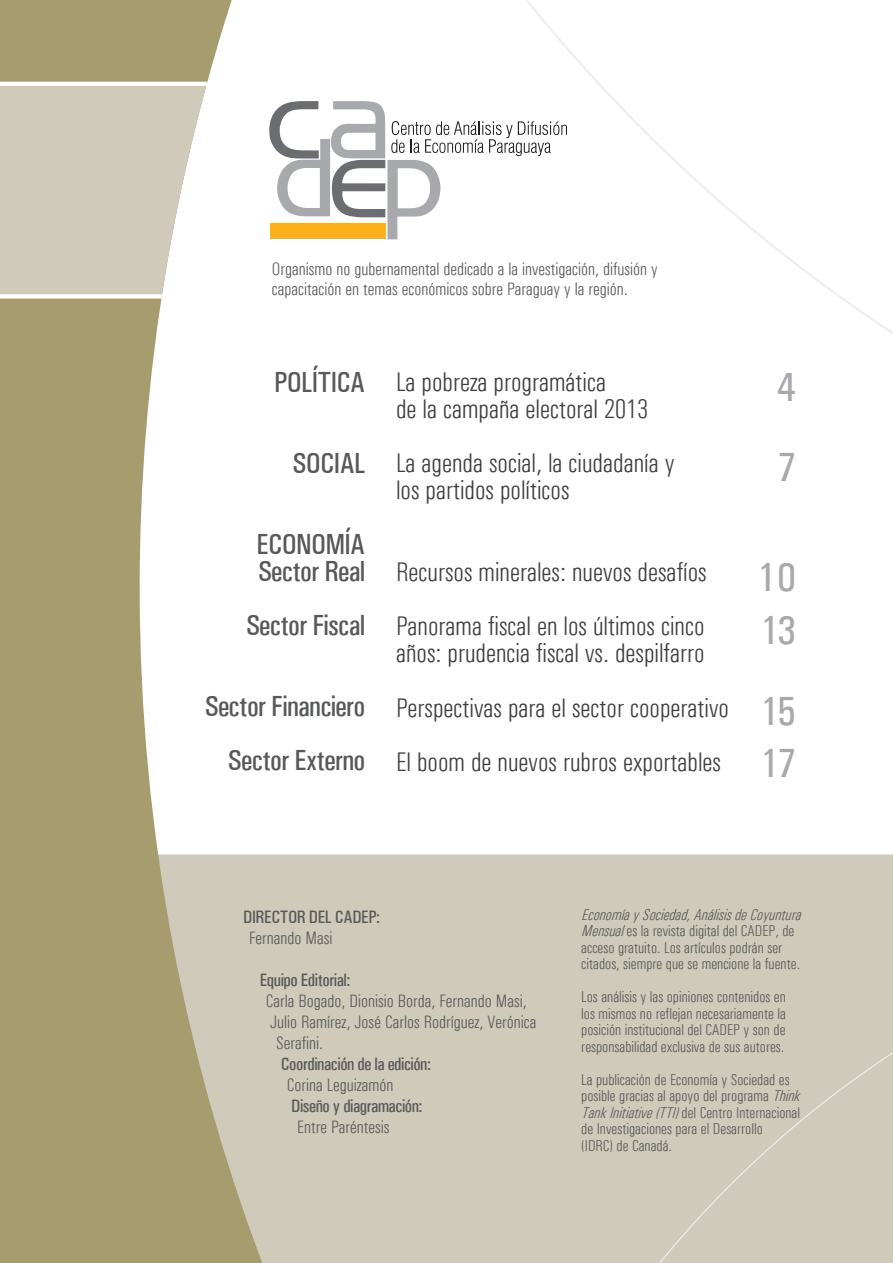
<style>
.page{position:relative;width:893px;height:1263px;background:#fff}
.page>*{position:absolute;margin:0;border:0;box-sizing:border-box;transform-origin:0 0}
.t1{font:40.8px/80.1px "Univers Condensed";letter-spacing:-.05em;color:#a8a9ad}
.t2{font:29.25px/27px "Univers Condensed";letter-spacing:-.025em;color:#57585a}
.t3{font:300 condensed 27px/54.3px "Univers";color:#3e3e3f}
.t4{font:300 condensed 18px/19.5px "Univers";color:#57585a}
.t5{font:18px "Univers Condensed";letter-spacing:-.025em;color:#57585a}
.t6{font:300 condensed 15.75px/16.5px "Univers";color:#57585a}
.s1{font-style:italic}
</style>
<div class="page">
<div style="left:271px;top:854px;width:622px;height:409px;background:#cfcab9"></div>
<div style="left:641px;top:1051px;width:252px;height:212px;background:#cfcab9"></div>
<svg style="left:0;top:0;width:271px;height:1263px;fill:#a79c6d"></svg>
<svg style="left:0;top:86px;width:207px;height:210px;background:#d4d0c1"></svg>
<div style="left:0;top:294px;width:162px;height:5px;background:#fff"></div>
<hr style="left:0;top:82px;width:207px;height:4px;background:#fff">
<svg style="left:526px;top:0;width:366px;height:333px"></svg>
<svg style="left:269px;top:101px;width:298px;height:138px"></svg>
<div style="left:270px;top:224px;width:115px;height:15px;background:#fbb01c"></div>
<p class="t4" style="left:272px;top:259px;width:388px">Organismo no gubernamental dedicado a la investigación, difusión y capacitación en temas económicos sobre Paraguay y la región.</p>
<h2 class="t2" style="left:274px;top:369px;width:89px">Política</h2>
<h2 class="t2" style="left:293px;top:450px;width:74px">Social</h2>
<h2 class="t2" style="left:256px;top:531px;width:110px">Economía<br>Sector Real</h2>
<h2 class="t2" style="left:246px;top:612px;width:121px">Sector Fiscal</h2>
<h2 class="t2" style="left:205px;top:679px;width:162px;line-height:54px;text-align:right">Sector Financiero<br>Sector Externo</h2>
<h3 class="t3" style="left:396px;top:368px;width:254px;line-height:27.2px">La pobreza programática<br>de la campaña electoral 2013</h3>
<h3 class="t3" style="left:396px;top:450px;width:280px;line-height:27.2px">La agenda social, la ciudadanía y los partidos políticos</h3>
<h3 class="t3" style="left:396px;top:545px;width:312px">Recursos minerales: nuevos desafíos<br>Panorama fiscal en los últimos cinco</h3>
<h3 class="t3" style="left:396px;top:626px;width:335px">años: prudencia fiscal vs. despilfarro<br>Perspectivas para el sector cooperativo<br>El boom de nuevos rubros exportables</h3>
<h1 class="t1" style="left:777px;top:347px;width:20px">4<br>7</h1>
<h1 class="t1" style="left:757px;top:551px;width:40px;line-height:53.1px">10<br>13</h1>
<h1 class="t1" style="left:760px;top:685px;width:37px;line-height:52.7px">15<br>17</h1>
<p class="t5" style="left:243px;top:906px;width:138px">Director del CADEP:</p>
<p class="t4" style="left:249px;top:928px;width:85px">Fernando Masi</p>
<p class="t5" style="left:260px;top:969px;width:92px">Equipo Editorial:</p>
<p class="t4" style="left:266px;top:991px;width:263px">Carla Bogado, Dionisio Borda, Fernando Masi,</p>
<p class="t4" style="left:270px;top:1012px;width:268px">Julio Ramírez, José Carlos Rodríguez, Verónica</p>
<p class="t4" style="left:276px;top:1033px;width:49px">Serafini.</p>
<p class="t5" style="left:281px;top:1053px;width:152px">Coordinación de la edición:</p>
<p class="t4" style="left:287px;top:1075px;width:108px">Corina Leguizamón</p>
<p class="t5" style="left:291px;top:1095px;width:133px">Diseño y diagramación:</p>
<p class="t4" style="left:297px;top:1117px;width:94px">Entre Paréntesis</p>
<p class="t6" style="left:581px;top:906px;width:226px"><span class="s1">EconomíaySociedad,AnálisisdeCoyuntura Mensual</span>es la revista digital del CADEP, de acceso gratuito. Los artículos podrán ser citados, siempre que se mencione la fuente.</p>
<p class="t6" style="left:581px;top:988px;width:206px;text-align:justify">Los análisis y las opiniones contenidos en los mismos no reflejan necesariamente la posición institucional del CADEP y son de responsabilidad exclusiva de sus autores.</p>
<p class="t6" style="left:581px;top:1071px;width:225px">La publicación de Economía y Sociedad es posible gracias al apoyo del programa <span class="s1">Think TankInitiative(TTI)</span>del Centro Internacional de Investigaciones para el Desarrollo<br>(IDRC) de Canadá.</p>
</div>
